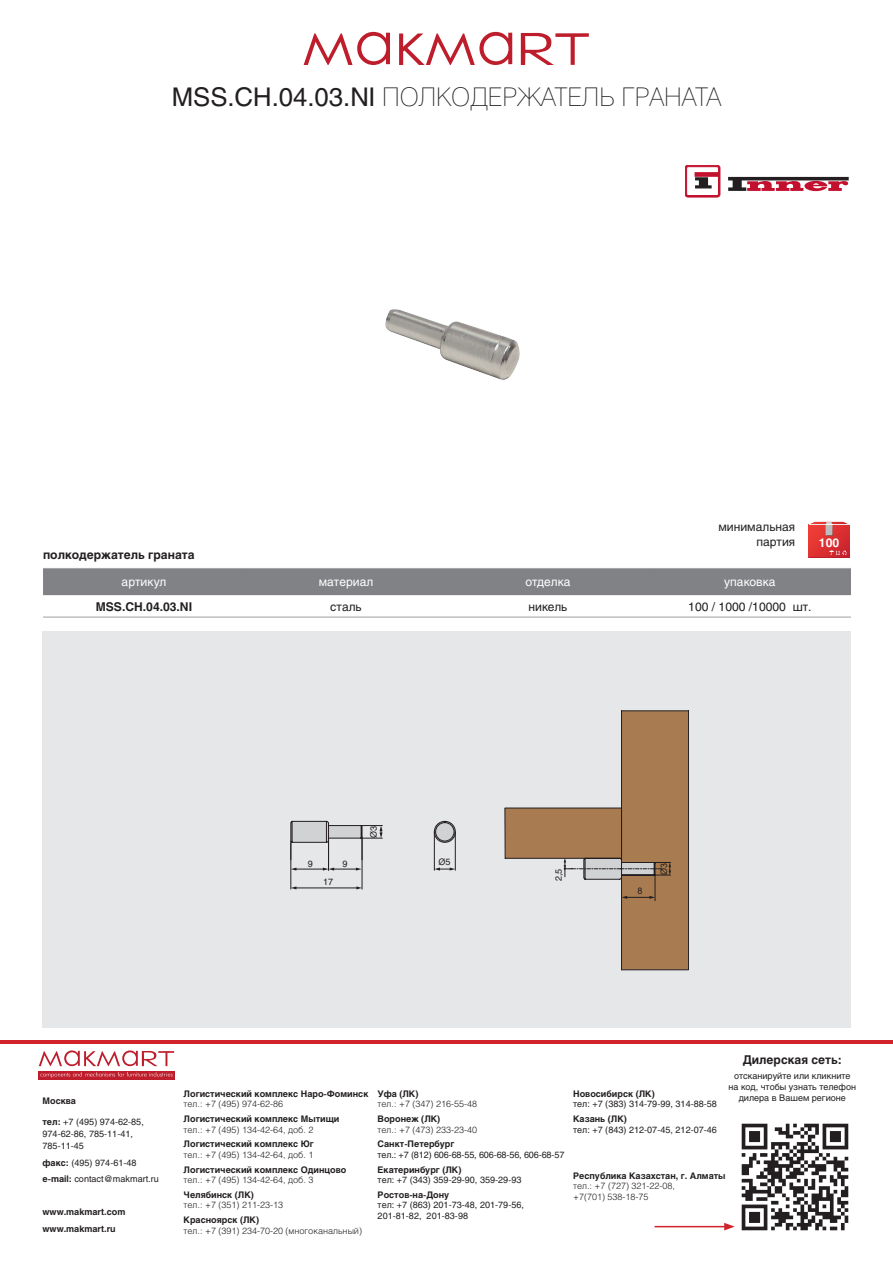
<style>
.page{position:relative;width:893px;height:1263px;background:#fff}
.page>*{position:absolute;margin:0;border:0;box-sizing:border-box;transform-origin:0 0}
.артикулы{font:100 25.5px "Helios";color:#231f20}
.артикулы-2{font:700 12px "Helios C";color:#231f20}
.t1{font:12px "Helios C";color:#231f20}
.t2{font:12px "Helios C";color:#fff}
.t3{font:700 12px "Helios C";color:#fff}
.схемы{font:9px/12px "Helios C";color:#231f20}
.t4{font:700 9px/17.5px "Helios C";color:#231f20}
.t5{font:300 9px/10.5px "Helios";color:#231f20}
.t6{font:9px/10.5px "Helios";color:#231f20}
.схемы-2{font:9px "Arial";color:#231f20}
.s1{font-weight:400}
.s2{font-family:"Helios C"}
.s3{font-weight:700}
</style>
<div class="page">
<img style="left:741px;top:1123px;width:108px;height:108px">
<hr style="left:654px;top:1226px;width:72px;height:1px;background:#d1232a">
<svg style="left:724px;top:1223px;width:11px;height:7px"></svg>
<svg style="left:399px;top:32px;width:113px;height:33px"></svg>
<svg style="left:304px;top:32px;width:86px;height:33px"></svg>
<svg style="left:521px;top:33px;width:68px;height:32px"></svg>
<div style="left:39px;top:1071px;width:136px;height:8px;background:#be1d2c"></div>
<svg style="left:40px;top:1072px;width:133px;height:6px"></svg>
<svg style="left:39px;top:1050px;width:135px;height:16px"></svg>
<hr style="left:0;top:1040px;width:893px;height:3px;background:#d1232a">
<div style="left:43px;top:631px;width:808px;height:396px;background:#e6e7e9"></div>
<svg style="left:291px;top:710px;width:398px;height:260px"></svg>
<svg style="left:292px;top:867px;width:70px;height:3px"></svg>
<hr style="left:328px;top:840px;width:1px;height:30px;background:#231f20">
<hr style="left:295px;top:888px;width:62px;height:1px;background:#231f20">
<svg style="left:356px;top:886px;width:6px;height:3px"></svg>
<hr style="left:362px;top:837px;width:1px;height:52px;background:#231f20">
<hr style="left:291px;top:843px;width:1px;height:46px;background:#231f20">
<svg style="left:291px;top:821px;width:92px;height:39px"></svg>
<svg style="left:435px;top:867px;width:20px;height:3px"></svg>
<hr style="left:434px;top:832px;width:1px;height:38px;background:#231f20">
<hr style="left:455px;top:832px;width:1px;height:38px;background:#231f20">
<svg style="left:564px;top:858px;width:107px;height:43px"></svg>
<div style="left:43px;top:568px;width:808px;height:27px;background:#808285"></div>
<hr style="left:43px;top:616px;width:202px;height:2px;background:#a8a9ad">
<hr style="left:245px;top:616px;width:202px;height:2px;background:#a8a9ad">
<hr style="left:447px;top:616px;width:202px;height:2px;background:#a8a9ad">
<hr style="left:649px;top:616px;width:202px;height:2px;background:#a8a9ad">
<div style="left:809px;top:525px;width:40px;height:33px;background:linear-gradient(to right,#e83734,#cd262f)"></div>
<hr style="left:809px;top:557px;width:40px;height:1px;background:#be1d2c">
<svg style="left:829px;top:550px;width:18px;height:5px"></svg>
<svg style="left:809px;top:522px;width:40px;height:14px"></svg>
<img style="left:385px;top:310px;width:135px;height:70px">
<svg style="left:685px;top:165px;width:35px;height:32px"></svg>
<svg style="left:728px;top:177px;width:121px;height:14px"></svg>
<p class="артикулы" style="left:172px;top:82px;width:551px"><span class="s1">MSS.CH.04.03.NI</span> ПОЛКОДЕРЖАТЕЛЬ ГРАНАТА</p>
<p class="артикулы-2" style="left:43px;top:548px;width:153px">полкодержатель граната</p>
<p class="t1" style="left:718px;top:520px;width:78px">минимальная</p>
<p class="t1" style="left:756px;top:534px;width:40px">партия</p>
<p class="t2" style="left:122px;top:575px;width:46px">артикул</p>
<p class="t2" style="left:319px;top:575px;width:56px">материал</p>
<p class="t2" style="left:525px;top:575px;width:47px">отделка</p>
<p class="t2" style="left:724px;top:575px;width:53px">упаковка</p>
<p class="артикулы-2" style="left:96px;top:600px;width:98px">MSS.CH.04.03.NI</p>
<p class="t1" style="left:330px;top:600px;width:33px">сталь</p>
<p class="t1" style="left:528px;top:600px;width:41px">никель</p>
<p class="t1" style="left:688px;top:600px;width:125px">100 / 1000 /10000 шт.</p>
<p class="t3" style="left:819px;top:536px;width:22px">100</p>
<p class="схемы" style="left:308px;top:857px;width:7px">9</p>
<p class="схемы" style="left:342px;top:857px;width:7px">9</p>
<p class="схемы" style="left:323px;top:876px;width:12px">17</p>
<p class="схемы-2" style="left:368px;top:838px;width:14px;rotate:-90deg">Ø<span class="s2">3</span></p>
<p class="схемы-2" style="left:438px;top:856px;width:14px">Ø<span class="s2">5</span></p>
<p class="схемы" style="left:553px;top:881px;width:14px;rotate:-90deg">2,5</p>
<p class="схемы-2" style="left:637px;top:885px;width:7px">8</p>
<p class="схемы-2" style="left:658px;top:875px;width:14px;rotate:-90deg">Ø3</p>
<p class="t4" style="left:43px;top:1092px;width:35px">Москва</p>
<p class="схемы" style="left:43px;top:1116px;width:103px"><span class="s3">тел:</span> +7 (495) 974-62-85,<br>974-62-86, 785-11-41,<br>785-11-45</p>
<p class="схемы" style="left:43px;top:1154px;width:118px;line-height:16.2px"><span class="s3">факс:</span> (495) 974-61-48 <span class="s3">e-mail:</span> contact@makmart.ru</p>
<p class="t4" style="left:43px;top:1203px;width:84px">www.makmart.com www.makmart.ru</p>
<p class="t4" style="left:184px;top:1085px;width:186px">Логистический комплекс Наро-Фоминск</p>
<p class="t5" style="left:184px;top:1099px;width:101px">тел.: +7 (495) 974-62-86</p>
<p class="t4" style="left:184px;top:1110px;width:157px">Логистический комплекс Мытищи</p>
<p class="t5" style="left:184px;top:1124px;width:131px">тел.: +7 (495) 134-42-64, доб. 2</p>
<p class="t4" style="left:184px;top:1135px;width:132px">Логистический комплекс Юг</p>
<p class="t5" style="left:184px;top:1149px;width:131px">тел.: +7 (495) 134-42-64, доб. 1</p>
<p class="t4" style="left:184px;top:1161px;width:164px">Логистический комплекс Одинцово</p>
<p class="t5" style="left:184px;top:1174px;width:131px">тел.: +7 (495) 134-42-64, доб. 3</p>
<p class="t4" style="left:184px;top:1186px;width:72px">Челябинск (ЛК)</p>
<p class="t5" style="left:184px;top:1199px;width:101px">тел.: +7 (351) 211-23-13</p>
<p class="t4" style="left:184px;top:1211px;width:77px">Красноярск (ЛК)</p>
<p class="t5" style="left:184px;top:1225px;width:180px">тел.: +7 (391) 234-70-20 (многоканальный)</p>
<p class="t4" style="left:378px;top:1085px;width:42px">Уфа (ЛК)</p>
<p class="t5" style="left:378px;top:1099px;width:101px">тел.: +7 (347) 216-55-48</p>
<p class="t4" style="left:378px;top:1110px;width:64px">Воронеж (ЛК)</p>
<p class="t5" style="left:378px;top:1124px;width:101px">тел.: +7 (473) 233-23-40</p>
<p class="t4" style="left:378px;top:1135px;width:78px">Санкт-Петербург</p>
<p class="схемы" style="left:378px;top:1149px;width:188px">тел.: +7 (812) 606-68-55, 606-68-56, 606-68-57</p>
<p class="t4" style="left:378px;top:1161px;width:85px">Екатеринбург (ЛК)</p>
<p class="схемы" style="left:378px;top:1174px;width:145px">тел: +7 (343) 359-29-90, 359-29-93</p>
<p class="t4" style="left:378px;top:1186px;width:73px">Ростов-на-Дону</p>
<p class="t6" style="left:378px;top:1200px;width:148px">тел: +7 (863) 201-73-48, 201-79-56,<br>201-81-82, 201-83-98</p>
<h2 class="артикулы-2" style="left:743px;top:1053px;width:101px">Дилерская сеть:</h2>
<p class="схемы" style="left:729px;top:1071px;width:129px;line-height:10.8px;text-align:center">отсканируйте или кликните на код, чтобы узнать телефон дилера в Вашем регионе</p>
<p class="t4" style="left:573px;top:1085px;width:83px">Новосибирск (ЛК)</p>
<p class="схемы" style="left:573px;top:1098px;width:145px">тел: +7 (383) 314-79-99, 314-88-58</p>
<p class="t4" style="left:573px;top:1110px;width:55px">Казань (ЛК)</p>
<p class="схемы" style="left:573px;top:1123px;width:145px">тел: +7 (843) 212-07-45, 212-07-46</p>
<p class="t4" style="left:573px;top:1167px;width:154px">Республика Казахстан, г. Алматы</p>
<p class="t5" style="left:573px;top:1181px;width:103px">тел.: +7 (727) 321-22-08, +7(701) 538-18-75</p>
</div>
